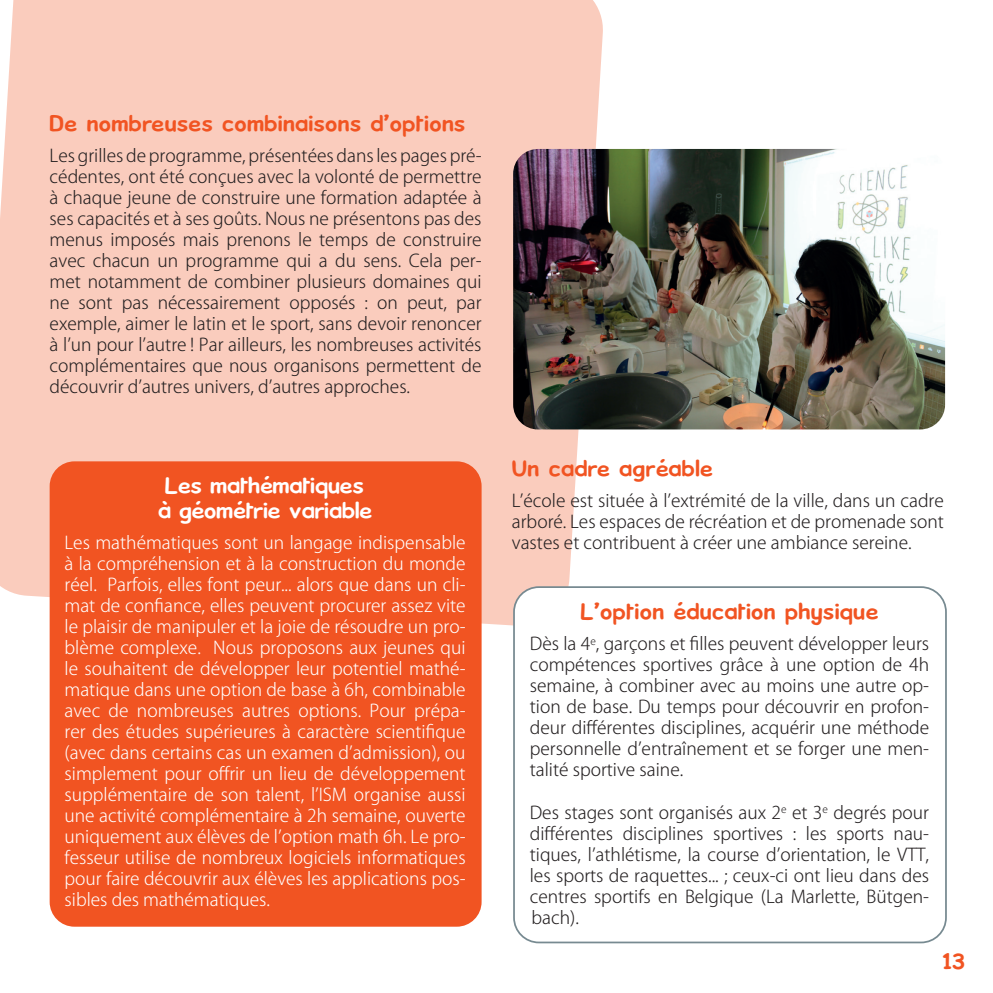
<style>
.page{position:relative;width:993px;height:993px;background:#fff}
.page>*{position:absolute;margin:0;border:0;box-sizing:border-box;transform-origin:0 0}
.t1{font:21px "Kronika";letter-spacing:.02em;color:#f15422}
.t2{font:21px/25.2px "Kronika";color:#fff;text-align:center}
.t3{font:300 17.5px/21px "Koz Go Pro";color:#231f20;text-align:justify}
.t4{font:300 17.5px/21px "Koz Go Pro";color:#fff;text-align:justify}
</style>
<div class="page">
<div style="left:0;top:0;width:604px;height:627px;background:#faccbd"></div>
<div style="left:514px;top:587px;width:431px;height:355px;background:#fff;border-radius:25px"></div>
<div style="left:513px;top:586px;width:433px;height:357px;border:2px solid #778a91;border-radius:25px"></div>
<img style="left:513px;top:149px;width:431px;height:280px">
<div style="left:50px;top:461px;width:431px;height:465px;background:#f15422;border-radius:25px"></div>
<p class="t1" style="left:50px;top:108px;width:417px">De nombreuses combinaisons d’options</p>
<p class="t3" style="left:50px;top:145px;width:433px">Les grilles de programme, présentées dans les pages pré&shy;cédentes, ont été conçues avec la volonté de permettre à chaque jeune de construire une formation adaptée à ses capacités et à ses goûts. Nous ne présentons pas des menus imposés mais prenons le temps de construire avec chacun un programme qui a du sens. Cela per&shy;met notamment de combiner plusieurs domaines qui ne sont pas nécessairement opposés : on peut, par exemple, aimer le latin et le sport, sans devoir renoncer à l’un pour l’autre ! Par ailleurs, les nombreuses activités complémentaires que nous organisons permettent de découvrir d’autres univers, d’autres approches.</p>
<p class="t2" style="left:158px;top:471px;width:216px">Les mathématiques à géométrie variable</p>
<p class="t4" style="left:64px;top:532px;width:402px">Les mathématiques sont un langage indispensable à la compréhension et à la construction du monde réel. Parfois, elles font peur... alors que dans un cli&shy;mat de confiance, elles peuvent procurer assez vite le plaisir de manipuler et la joie de résoudre un pro&shy;blème complexe. Nous proposons aux jeunes qui le souhaitent de développer leur potentiel mathé&shy;matique dans une option de base à 6h, combinable avec de nombreuses autres options. Pour prépa&shy;rer des études supérieures à caractère scientifique (avec dans certains cas un examen d’admission), ou simplement pour offrir un lieu de développement supplémentaire de son talent, l’ISM organise aussi une activité complémentaire à 2h semaine, ouverte uniquement aux élèves de l’option math 6h. Le pro&shy;fesseur utilise de nombreux logiciels informatiques pour faire découvrir aux élèves les applications pos&shy;sibles des mathématiques.</p>
<p class="t1" style="left:511px;top:453px;width:202px">Un cadre agréable</p>
<p class="t3" style="left:511px;top:490px;width:433px">L’école est située à l’extrémité de la ville, dans un cadre arboré. Les espaces de récréation et de promenade sont vastes et contribuent à créer une ambiance sereine.</p>
<p class="t1" style="left:580px;top:596px;width:299px">L’option éducation physique</p>
<p class="t3" style="left:529px;top:633px;width:401px">Dès la 4<sup>e</sup>, garçons et filles peuvent développer leurs compétences sportives grâce à une option de 4h semaine, à combiner avec au moins une autre op&shy;tion de base. Du temps pour découvrir en profon&shy;deur différentes disciplines, acquérir une méthode personnelle d’entraînement et se forger une men&shy;talité sportive saine.</p>
<p class="t3" style="left:529px;top:801px;width:401px">Des stages sont organisés aux 2<sup>e</sup> et 3<sup>e</sup> degrés pour différentes disciplines sportives : les sports nau&shy;tiques, l’athlétisme, la course d’orientation, le VTT, les sports de raquettes... ; ceux-ci ont lieu dans des centres sportifs en Belgique (La Marlette, Bütgen&shy;bach).</p>
<p class="t1" style="left:942px;top:946px;width:24px">13</p>
</div>
